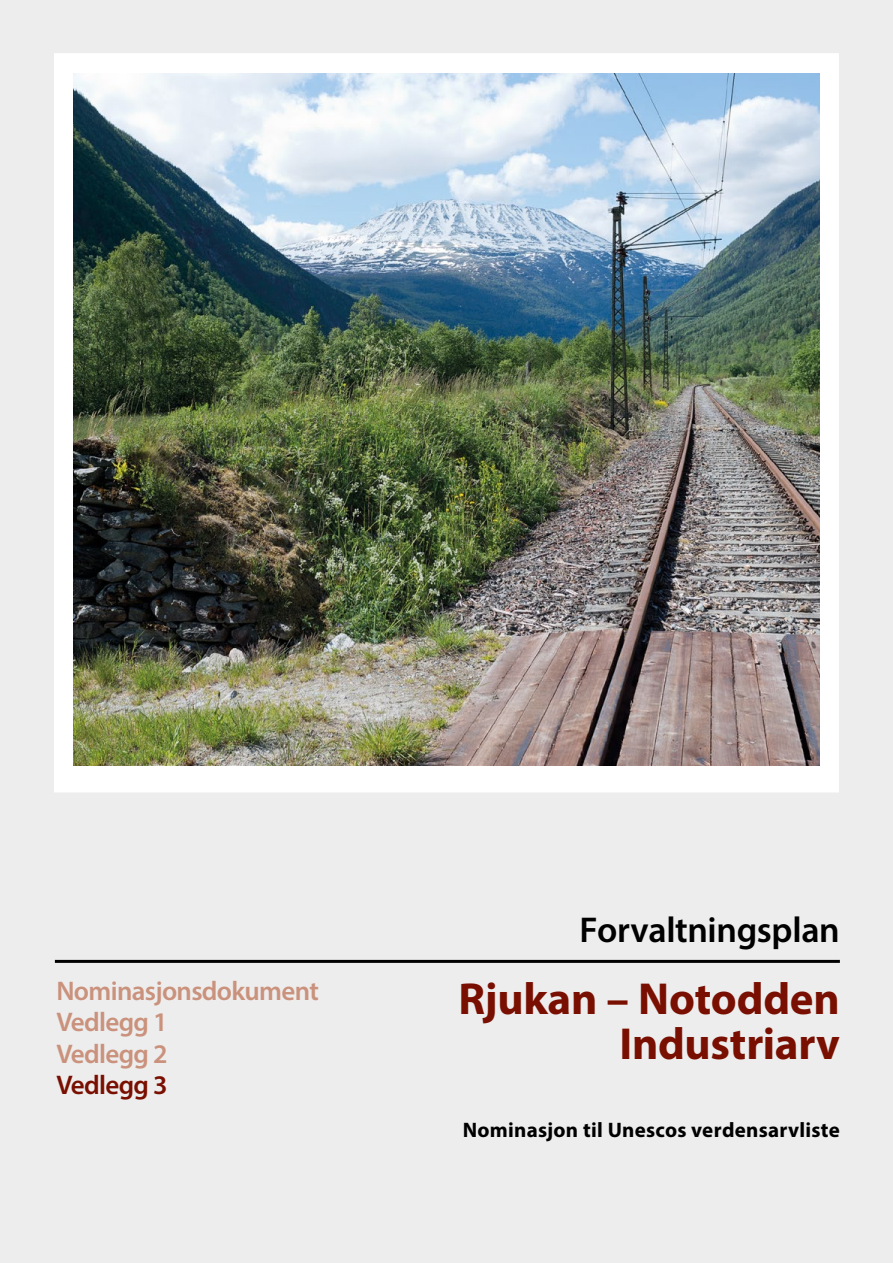
<style>
.page{position:relative;width:893px;height:1263px;background:#ededed}
.page>*{position:absolute;margin:0;border:0;box-sizing:border-box;transform-origin:0 0}
.t1{font:700 45px/45px "Myriad Pro";letter-spacing:-.005em;color:#790f00;text-align:right}
.t2{font:600 36px "Myriad Pro";letter-spacing:-.01em;color:#000}
.t3{font:600 27px/31.5px "Myriad Pro";letter-spacing:-.025em;color:#ca927c}
.t4{font:600 27px "Myriad Pro";letter-spacing:-.025em;color:#790f00}
.t5{font:700 21px "Myriad Pro";letter-spacing:.01em;color:#000}
</style>
<div class="page">
<hr style="left:55px;top:960px;width:785px;height:3px;background:#000">
<div style="left:54px;top:53px;width:785px;height:739px;background:#fff"></div>
<img style="left:73px;top:74px;width:746px;height:691px">
<p class="t3" style="left:56px;top:974px;width:264px">Nominasjonsdokument<br>Vedlegg 1<br>Vedlegg 2</p>
<p class="t4" style="left:56px;top:1068px;width:113px">Vedlegg 3</p>
<h2 class="t2" style="left:579px;top:907px;width:262px">Forvaltningsplan</h2>
<h1 class="t1" style="left:459px;top:974px;width:383px">Rjukan – Notodden<br>Industriarv</h1>
<p class="t5" style="left:463px;top:1116px;width:379px">Nominasjon til Unescos verdensarvliste</p>
</div>
